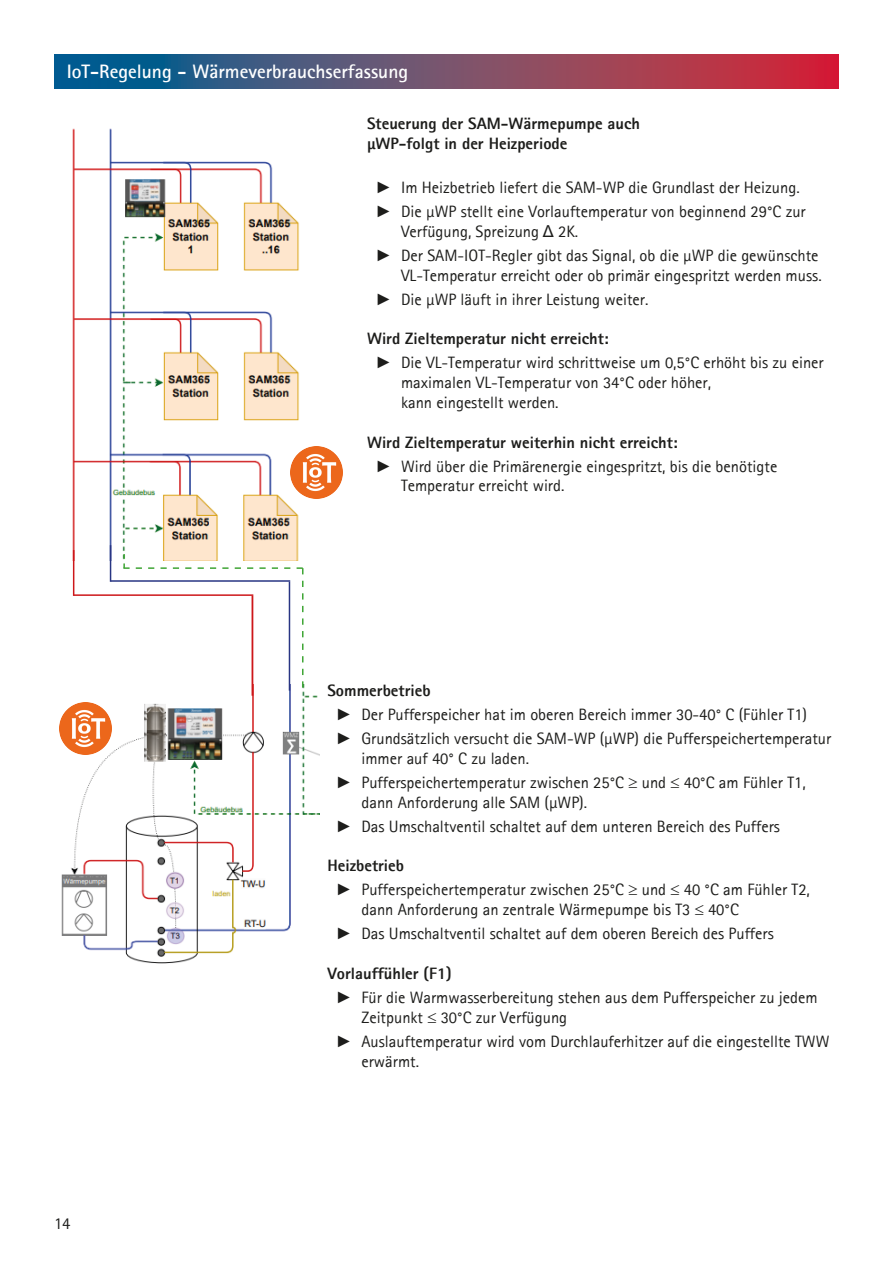
<style>
.page{position:relative;width:893px;height:1263px;background:#fff}
.page>*{position:absolute;margin:0;border:0;box-sizing:border-box;transform-origin:0 0}
.t1{font:700 19.5px "AT Rotis Sans Serif";color:#fff}
.t2{font:16.5px/24px "AT Rotis Sans Serif";color:#1d1d1b}
.t3{font:800 16.5px/19.8px "AT Rotis Sans Serif";color:#1d1d1b}
.s1{font-family:"Arial"}
.s2{font-weight:800}
</style>
<div class="page">
<svg style="left:54px;top:54px;width:785px;height:34px;background:#6f4b69"></svg>
<img style="left:72px;top:128px;width:239px;height:433px">
<img style="left:61px;top:685px;width:258px;height:279px">
<hr style="left:110px;top:545px;width:1px;height:37px;background:#283583">
<hr style="left:73px;top:550px;width:1px;height:46px;background:#cd171a">
<hr style="left:111px;top:580px;width:179px;height:2px;background:#283583">
<hr style="left:74px;top:594px;width:179px;height:2px;background:#cd171a">
<hr style="left:289px;top:582px;width:1px;height:109px;background:#283583">
<hr style="left:252px;top:596px;width:1px;height:100px;background:#cd171a">
<svg style="left:123px;top:554px;width:180px;height:134px"></svg>
<img style="left:290px;top:447px;width:52px;height:52px">
<img style="left:59px;top:703px;width:52px;height:52px">
<p class="t1" style="left:67px;top:59px;width:343px">IoT-Regelung - Wärmeverbrauchserfassung</p>
<p class="t3" style="left:367px;top:114px;width:274px">Steuerung der SAM-Wärmepumpe auch µWP-folgt in der Heizperiode</p>
<p class="t2" style="left:376px;top:175px;width:432px"><span class="s1">►</span> Im Heizbetrieb liefert die SAM-WP die Grundlast der Heizung. <span class="s1">►</span> Die μWP stellt eine Vorlauftemperatur von beginnend 29°C zur</p>
<p class="t2" style="left:376px;top:219px;width:445px;text-indent:26px">Verfügung, Spreizung <span class="s1">Δ</span> 2K.<br><span class="s1">►</span> Der SAM-IOT-Regler gibt das Signal, ob die μWP die gewünschte</p>
<p class="t2" style="left:376px;top:263px;width:448px;text-indent:26px">VL-Temperatur erreicht oder ob primär eingespritzt werden muss. <span class="s1">►</span> Die μWP läuft in ihrer Leistung weiter.</p>
<p class="t2" style="left:376px;top:327px;width:450px;text-indent:-8px"><span class="s2">Wird Zieltemperatur nicht erreicht:<br></span><span class="s1">►</span> Die VL-Temperatur wird schrittweise um 0,5°C erhöht bis zu einer</p>
<p class="t2" style="left:401px;top:372px;width:312px;line-height:19.8px">maximalen VL-Temperatur von 34°C oder höher, kann eingestellt werden.</p>
<p class="t2" style="left:375px;top:430px;width:403px;text-indent:-8px"><span class="s2">Wird Zieltemperatur weiterhin nicht erreicht:<br></span><span class="s1">►</span> Wird über die Primärenergie eingespritzt, bis die benötigte</p>
<p class="t2" style="left:401px;top:474px;width:165px">Temperatur erreicht wird.</p>
<p class="t2" style="left:54px;top:1211px;width:18px">14</p>
<p class="t2" style="left:336px;top:678px;width:497px;text-indent:-8px"><span class="s2">Sommerbetrieb<br></span><span class="s1">►</span> Der Pufferspeicher hat im oberen Bereich immer 30-40° C (Fühler T1)<br><span class="s1">►</span> Grundsätzlich versucht die SAM-WP (μWP) die Pufferspeichertemperatur</p>
<p class="t2" style="left:336px;top:746px;width:471px;text-indent:26px">immer auf 40° C zu laden.<br><span class="s1">►</span> Pufferspeichertemperatur zwischen 25°C ≥ und ≤ 40°C am Fühler T1,</p>
<p class="t2" style="left:336px;top:790px;width:445px;text-indent:26px">dann Anforderung alle SAM (μWP).<br><span class="s1">►</span> Das Umschaltventil schaltet auf dem unteren Bereich des Puffers</p>
<p class="t2" style="left:336px;top:854px;width:476px;text-indent:-8px"><span class="s2">Heizbetrieb<br></span><span class="s1">►</span> Pufferspeichertemperatur zwischen 25°C ≥ und ≤ 40 °C am Fühler T2,</p>
<p class="t2" style="left:336px;top:897px;width:439px;text-align:center">dann Anforderung an zentrale Wärmepumpe bis T3 ≤ 40°C<br><span class="s1">►</span> Das Umschaltventil schaltet auf dem oberen Bereich des Puffers</p>
<p class="t2" style="left:336px;top:961px;width:483px;text-indent:-8px"><span class="s2">Vorlauffühler (F1)<br></span><span class="s1">►</span> Für die Warmwasserbereitung stehen aus dem Pufferspeicher zu jedem</p>
<p class="t2" style="left:336px;top:1005px;width:495px;text-indent:26px">Zeitpunkt ≤ 30°C zur Verfügung<br><span class="s1">►</span> Auslauftemperatur wird vom Durchlauferhitzer auf die eingestellte TWW</p>
<p class="t2" style="left:361px;top:1049px;width:59px">erwärmt.</p>
</div>
